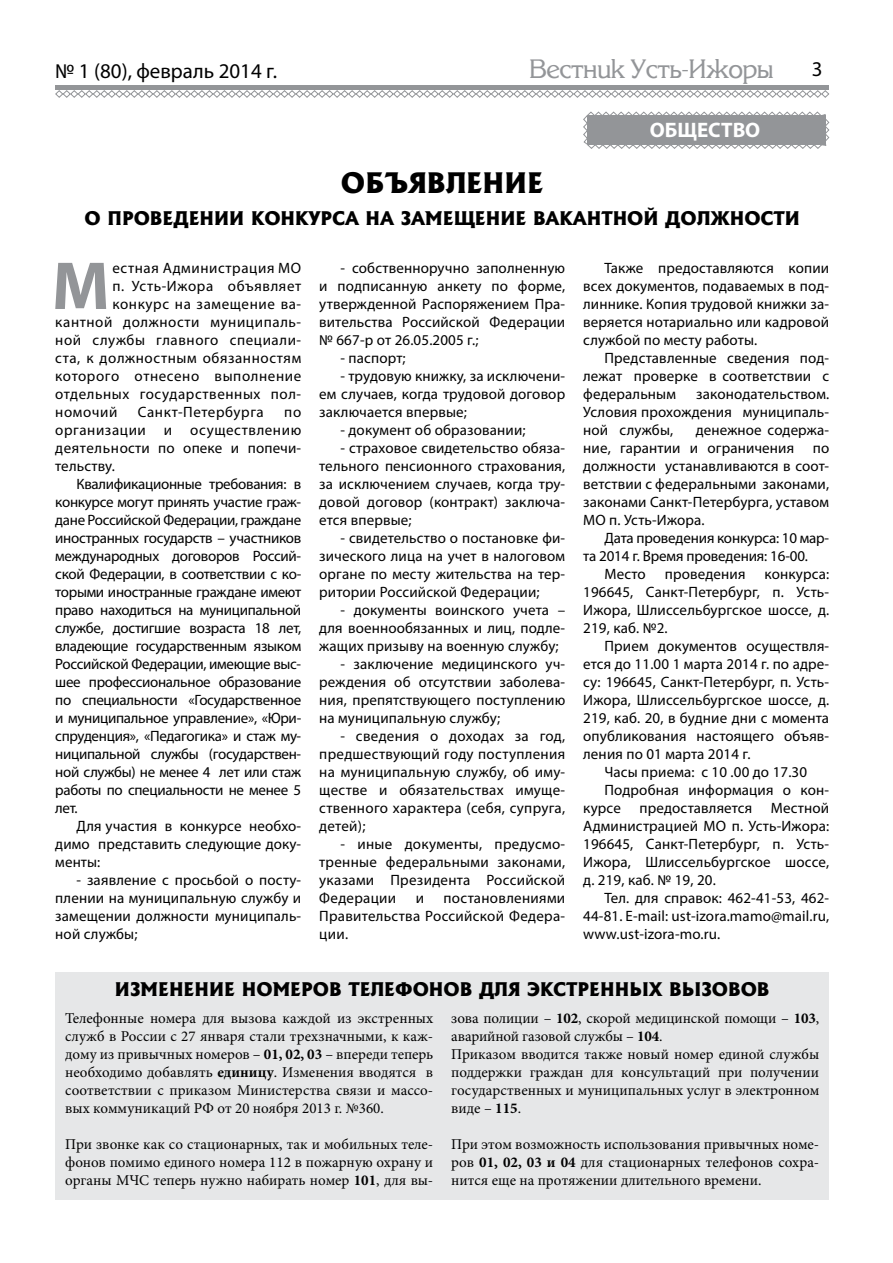
<style>
.page{position:relative;width:893px;height:1263px;background:#fff}
.page>*{position:absolute;margin:0;border:0;box-sizing:border-box;transform-origin:0 0}
.t1{font:700 68.4px "Myriad Pro";color:#939598}
.t2{font:27px "Karelia";color:#939598}
.t3{font:800 27px "Albertus";color:#000}
.t4{font:21px "Myriad Pro";color:#000}
.t5{font:700 21px "Myriad Pro";color:#fff}
.t6{font:800 18px "Albertus";color:#000}
.t7{font:15px/18px "Myriad Pro";letter-spacing:.01em;color:#000;text-align:justify}
.t8{font:15px/18px "Minion Pro";color:#000;text-align:justify}
.t9{font:15px "Myriad Pro";letter-spacing:.04em;color:#000}
.t10{font:15px "Myriad Pro";letter-spacing:-.01em;color:#000}
.s1{font-weight:700}
</style>
<div class="page">
<svg style="left:55px;top:90px;width:775px;height:8px"></svg>
<hr style="left:55px;top:85px;width:774px;height:4px;background:#939598">
<svg style="left:583px;top:111px;width:247px;height:38px;background:#a5a6a9"></svg>
<div style="left:55px;top:972px;width:774px;height:227px;background:#e6e7e8"></div>
<h3 class="t4" style="left:55px;top:58px;width:223px">№ 1 (80), февраль 2014 г.</h3>
<h2 class="t2" style="left:529px;top:54px;width:246px">Вестник Усть-Ижоры</h2>
<h3 class="t4" style="left:812px;top:56px;width:12px">3</h3>
<h3 class="t5" style="left:650px;top:116px;width:112px">ОБЩЕСТВО</h3>
<h2 class="t3" style="left:341px;top:166px;width:204px">ОБЪЯВЛЕНИЕ</h2>
<p class="t6" style="left:85px;top:207px;width:717px">О ПРОВЕДЕНИИ КОНКУРСА НА ЗАМЕЩЕНИЕ ВАКАНТНОЙ ДОЛЖНОСТИ</p>
<h1 class="t1" style="left:52px;top:241px;width:59px">М</h1>
<p class="t9" style="left:112px;top:259px;width:190px">естная Администрация МО</p>
<p class="t9" style="left:112px;top:277px;width:190px">п. Усть-Ижора объявляет</p>
<p class="t9" style="left:112px;top:295px;width:190px">конкурс на замещение ва-</p>
<p class="t9" style="left:55px;top:313px;width:247px">кантной должности муниципаль-</p>
<p class="t9" style="left:55px;top:331px;width:247px">ной службы главного специали-</p>
<p class="t9" style="left:55px;top:349px;width:247px">ста, к должностным обязанностям</p>
<p class="t9" style="left:55px;top:367px;width:247px">которого отнесено выполнение</p>
<p class="t9" style="left:55px;top:385px;width:247px">отдельных государственных пол-</p>
<p class="t9" style="left:55px;top:403px;width:64px">номочий</p>
<p class="t9" style="left:138px;top:403px;width:127px">Санкт-Петербурга</p>
<p class="t7" style="left:55px;top:403px;width:247px;text-indent:229px">по организации и осуществлению деятельности по опеке и попечи&shy;тельству.</p>
<p class="t7" style="left:55px;top:475px;width:247px;text-indent:21px">Квалификационные требования: в конкурсе могут принять участие граж&shy;дане Российской Федерации, граждане иностранных государств – участников международных договоров Россий&shy;ской Федерации, в соответствии с ко&shy;торыми иностранные граждане имеют право находиться на муниципальной службе, достигшие возраста 18 лет, владеющие государственным языком Российской Федерации, имеющие выс&shy;шее профессиональное образование по специальности «Государственное и муниципальное управление», «Юри&shy;спруденция», «Педагогика» и стаж му&shy;ниципальной службы (государствен&shy;ной службы) не менее 4 лет или стаж работы по специальности не менее 5 лет.</p>
<p class="t7" style="left:55px;top:817px;width:247px;text-indent:21px">Для участия в конкурсе необхо&shy;димо представить следующие доку&shy;менты:</p>
<p class="t7" style="left:55px;top:871px;width:247px;text-indent:21px">- заявление с просьбой о посту&shy;плении на муниципальную службу и замещении должности муниципаль&shy;ной службы;</p>
<p class="t7" style="left:319px;top:259px;width:247px;text-indent:21px">- собственноручно заполненную и подписанную анкету по форме, утвержденной Распоряжением Пра&shy;вительства Российской Федерации № 667-р от 26.05.2005 г.;</p>
<p class="t7" style="left:340px;top:349px;width:67px">- паспорт;</p>
<p class="t7" style="left:319px;top:367px;width:247px;text-indent:21px">- трудовую книжку, за исключени&shy;ем случаев, когда трудовой договор заключается впервые;</p>
<p class="t7" style="left:340px;top:421px;width:187px">- документ об образовании;</p>
<p class="t7" style="left:319px;top:439px;width:247px;text-indent:21px">- страховое свидетельство обяза&shy;тельного пенсионного страхования, за исключением случаев, когда тру&shy;довой договор (контракт) заключа&shy;ется впервые;</p>
<p class="t7" style="left:319px;top:529px;width:247px;text-indent:21px">- свидетельство о постановке фи&shy;зического лица на учет в налоговом органе по месту жительства на тер&shy;ритории Российской Федерации;</p>
<p class="t7" style="left:319px;top:601px;width:247px;text-indent:21px">- документы воинского учета – для военнообязанных и лиц, подле&shy;жащих призыву на военную службу;</p>
<p class="t7" style="left:319px;top:655px;width:247px;text-indent:21px">- заключение медицинского уч&shy;реждения об отсутствии заболева&shy;ния, препятствующего поступлению на муниципальную службу;</p>
<p class="t7" style="left:319px;top:727px;width:247px;text-indent:21px">- сведения о доходах за год, предшествующий году поступления на муниципальную службу, об иму&shy;ществе и обязательствах имуще&shy;ственного характера (себя, супруга, детей);</p>
<p class="t7" style="left:319px;top:835px;width:247px;text-indent:21px">- иные документы, предусмо&shy;тренные федеральными законами, указами Президента Российской Федерации</p>
<p class="t7" style="left:319px;top:889px;width:247px;text-indent:124px">постановлениями Правительства Российской Федера&shy;ции.</p>
<p class="t7" style="left:416px;top:889px;width:10px">и</p>
<p class="t7" style="left:583px;top:259px;width:247px;text-indent:21px">Также предоставляются копии всех документов, подаваемых в под&shy;линнике. Копия трудовой книжки за&shy;веряется нотариально или кадровой службой по месту работы.</p>
<p class="t7" style="left:583px;top:349px;width:248px;text-indent:21px">Представленные сведения под&shy;лежат проверке в соответствии с федеральным</p>
<p class="t7" style="left:583px;top:385px;width:247px;text-indent:113px">законодательством.<br>Условия прохождения муниципаль&shy;ной службы,</p>
<p class="t7" style="left:583px;top:421px;width:247px;text-indent:112px">денежное содержа&shy;ние, гарантии и ограничения по должности устанавливаются в соот&shy;ветствии с федеральными законами, законами Санкт-Петербурга, уставом МО п. Усть-Ижора.</p>
<p class="t10" style="left:604px;top:529px;width:226px">Дата проведения конкурса: 10 мар-</p>
<p class="t10" style="left:583px;top:547px;width:226px">та 2014 г. Время проведения: 16-00.</p>
<p class="t7" style="left:604px;top:565px;width:43px">Место</p>
<p class="t7" style="left:665px;top:565px;width:82px">проведения</p>
<p class="t7" style="left:583px;top:565px;width:247px;text-indent:181px">конкурса:<br>196645, Санкт-Петербург, п. Усть-Ижора, Шлиссельбургское шоссе, д.<br>219, каб. №2.</p>
<p class="t7" style="left:583px;top:637px;width:247px;text-indent:21px">Прием документов осуществля&shy;ется до 11.00 1 марта 2014 г. по адре&shy;су: 196645, Санкт-Петербург, п. Усть-Ижора, Шлиссельбургское шоссе, д.<br>219, каб. 20, в будние дни с момента опубликования настоящего объяв&shy;ления по 01 марта 2014 г.</p>
<p class="t7" style="left:604px;top:763px;width:204px">Часы приема: с 10 .00 до 17.30</p>
<p class="t7" style="left:604px;top:781px;width:226px">Подробная информация о кон-</p>
<p class="t7" style="left:583px;top:799px;width:247px">курсе предоставляется Местной</p>
<p class="t7" style="left:583px;top:817px;width:247px">Администрацией МО п. Усть-Ижора:</p>
<p class="t7" style="left:583px;top:835px;width:247px">196645, Санкт-Петербург, п. Усть-</p>
<p class="t7" style="left:583px;top:853px;width:247px">Ижора, Шлиссельбургское шоссе,</p>
<p class="t7" style="left:583px;top:871px;width:134px">д. 219, каб. № 19, 20.</p>
<p class="t7" style="left:604px;top:889px;width:226px">Тел. для справок: 462-41-53, 462-</p>
<p class="t7" style="left:583px;top:907px;width:247px">44-81. Е-mail: ust-izora.mamo@mail.ru,</p>
<p class="t7" style="left:583px;top:925px;width:138px">www.ust-izora-mo.ru.</p>
<p class="t6" style="left:115px;top:978px;width:656px">ИЗМЕНЕНИЕ НОМЕРОВ ТЕЛЕФОНОВ ДЛЯ ЭКСТРЕННЫХ ВЫЗОВОВ</p>
<p class="t8" style="left:65px;top:1009px;width:370px">Телефонные номера для вызова каждой из экстренных служб в России с 27 января стали трехзначными, к каж&shy;дому из привычных номеров – <span class="s1">01, 02, 03</span> – впереди теперь необходимо добавлять <span class="s1">единицу</span>. Изменения вводятся в соответствии с приказом Министерства связи и массо&shy;вых коммуникаций РФ от 20 ноября 2013 г. №360.</p>
<p class="t8" style="left:65px;top:1135px;width:370px">При звонке как со стационарных, так и мобильных теле&shy;фонов помимо единого номера 112 в пожарную охрану и органы МЧС теперь нужно набирать номер <span class="s1">101</span>, для вы-</p>
<p class="t8" style="left:451px;top:1009px;width:370px;text-align:left">зова полиции – <span class="s1">102</span>, скорой медицинской помощи – <span class="s1">103</span>, аварийной газовой службы – <span class="s1">104</span>.<br>Приказом вводится также новый номер единой службы поддержки граждан для консультаций при получении государственных и муниципальных услуг в электронном виде – <span class="s1">115</span>.</p>
<p class="t8" style="left:451px;top:1135px;width:370px">При этом возможность использования привычных номе&shy;ров <span class="s1">01, 02, 03 и 04</span> для стационарных телефонов сохра&shy;нится еще на протяжении длительного времени.</p>
</div>
